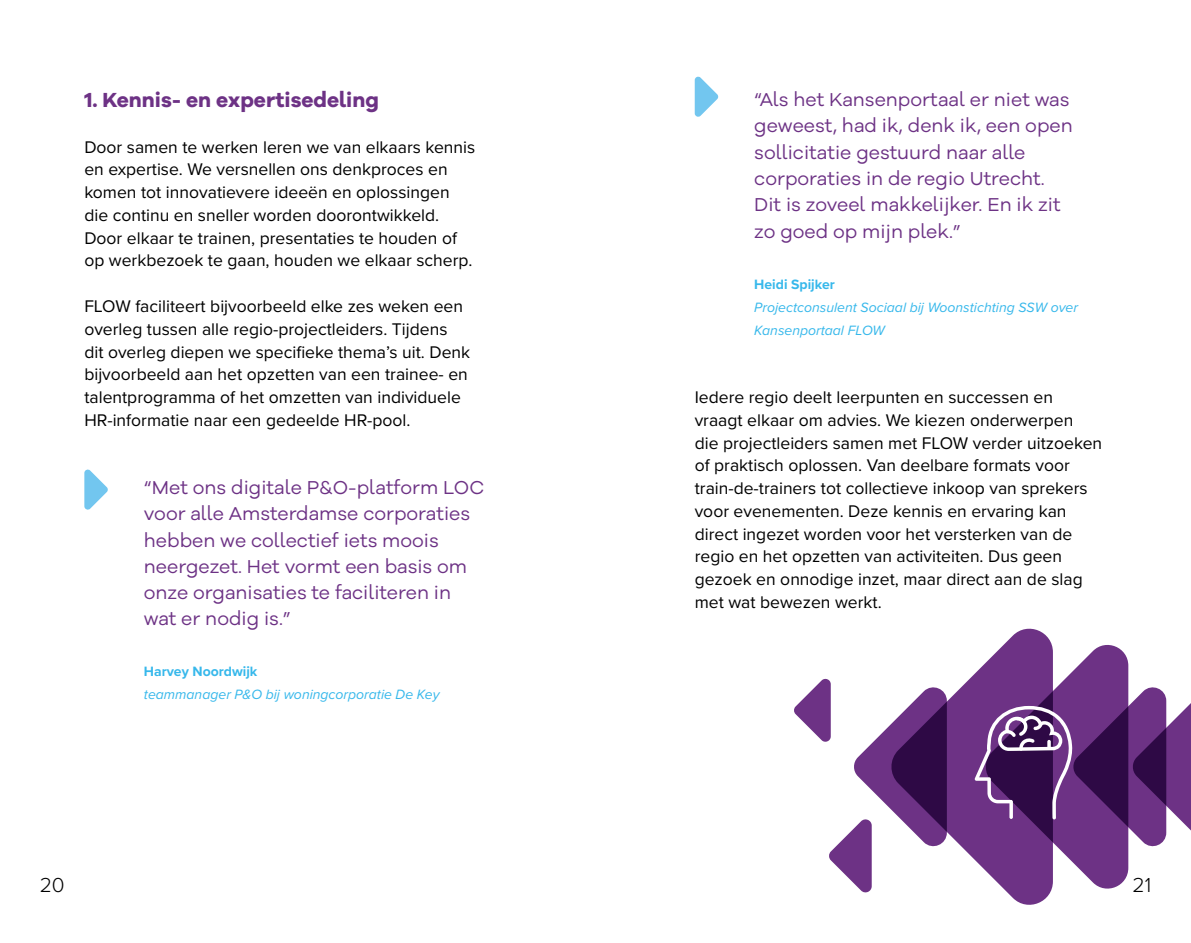
<style>
.page{position:relative;width:1191px;height:943px;background:#fff}
.page>*{position:absolute;margin:0;border:0;box-sizing:border-box;transform-origin:0 0}
.t1{font:700 21px "Galano Grotesque Alt";color:#6d3285}
.t2{font:300 21px "Proxima Nova";color:#000}
.t3{font:19.25px/26.2px "Galano Grotesque Alt";color:#6d3285}
.t4{font:17.5px/22.8px "Proxima Nova";color:#000}
.t5{font:italic 14px/22.8px "Proxima Nova";color:#37b8eb}
.t6{font:700 14px "Proxima Nova";color:#37b8eb}
</style>
<div class="page">
<svg style="left:947px;top:628px;width:102px;height:277px;fill:#6d3285"></svg>
<svg style="left:794px;top:678px;width:153px;height:215px"></svg>
<svg style="left:694px;top:76px;width:24px;height:41px"></svg>
<svg style="left:84px;top:469px;width:24px;height:41px"></svg>
<svg style="left:974px;top:638px;width:217px;height:257px"></svg>
<p class="t1" style="left:84px;top:86px;width:296px">1. Kennis- en expertisedeling</p>
<p class="t4" style="left:84px;top:135px;width:392px">Door samen te werken leren we van elkaars kennis en expertise. We versnellen ons denkproces en komen tot innovatievere ideeën en oplossingen die continu en sneller worden doorontwikkeld.<br>Door elkaar te trainen, presentaties te houden of op werkbezoek te gaan, houden we elkaar scherp.</p>
<p class="t4" style="left:84px;top:294px;width:387px">FLOW faciliteert bijvoorbeeld elke zes weken een overleg tussen alle regio-projectleiders. Tijdens dit overleg diepen we specifieke thema’s uit. Denk bijvoorbeeld aan het opzetten van een trainee- en talentprogramma of het omzetten van individuele HR-informatie naar een gedeelde HR-pool.</p>
<p class="t3" style="left:144px;top:474px;width:342px">“Met ons digitale P&amp;O-platform LOC voor alle Amsterdamse corporaties hebben we collectief iets moois neergezet. Het vormt een basis om onze organisaties te faciliteren in wat er nodig is.”</p>
<p class="t6" style="left:144px;top:661px;width:115px">Harvey Noordwijk</p>
<p class="t5" style="left:144px;top:682px;width:297px">teammanager P&amp;O bij woningcorporatie De Key</p>
<p class="t3" style="left:754px;top:86px;width:320px">“Als het Kansenportaal er niet was geweest, had ik, denk ik, een open sollicitatie gestuurd naar alle corporaties in de regio Utrecht.<br>Dit is zoveel makkelijker. En ik zit zo goed op mijn plek.”</p>
<p class="t6" style="left:754px;top:274px;width:82px">Heidi Spijker</p>
<p class="t5" style="left:754px;top:295px;width:325px">Projectconsulent Sociaal bij Woonstichting SSW over<br>Kansenportaal FLOW</p>
<p class="t4" style="left:694px;top:385px;width:409px">Iedere regio deelt leerpunten en successen en vraagt elkaar om advies. We kiezen onderwerpen<br>die projectleiders samen met FLOW verder uitzoeken of praktisch oplossen. Van deelbare formats voor train-de-trainers tot collectieve inkoop van sprekers voor evenementen. Deze kennis en ervaring kan direct ingezet worden voor het versterken van de regio en het opzetten van activiteiten. Dus geen gezoek en onnodige inzet, maar direct aan de slag met wat bewezen werkt.</p>
<p class="t2" style="left:40px;top:869px;width:26px">20</p>
<p class="t2" style="left:1132px;top:869px;width:20px">21</p>
</div>
